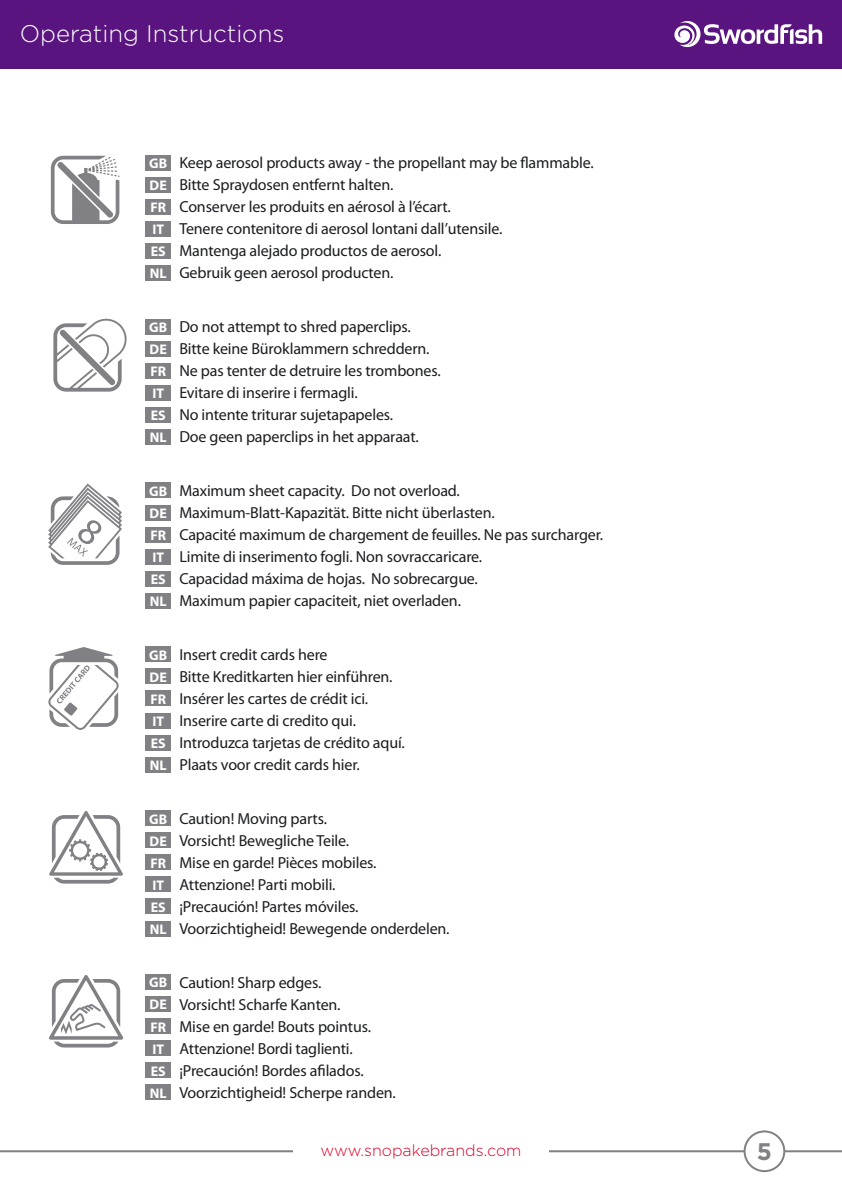
<style>
.page{position:relative;width:842px;height:1191px;background:#fff}
.page>*{position:absolute;margin:0;border:0;box-sizing:border-box;transform-origin:0 0}
.t1{font:300 24px "Gotham";color:#fff}
.t2{font:700 24px "Gotham";color:#818084}
.t3{font:16px/22px "Myriad Pro";letter-spacing:-.01em;color:#1b1c20}
.t4{font:300 16px "Gotham";color:#e00027}
.s1{font-weight:700;font-size:14px;color:#fff}
</style>
<div class="page">
<div style="left:0;top:0;width:842px;height:68px;background:#5a1480"></div>
<hr style="left:0;top:1150px;width:842px;height:2px;background:#818084">
<div style="left:293px;top:1142px;width:256px;height:28px;background:#fff"></div>
<svg style="left:674px;top:21px;width:148px;height:27px"></svg>
<div style="left:745px;top:1131px;width:39px;height:40px;background:#fff;border-radius:50%"></div>
<div style="left:744px;top:1130px;width:41px;height:42px;border:2px solid #818084;border-radius:50%"></div>
<svg style="left:48px;top:483px;width:74px;height:82px"></svg>
<div style="left:145px;top:155px;width:26px;height:15px;background:#818084"></div>
<div style="left:145px;top:177px;width:26px;height:15px;background:#818084"></div>
<div style="left:145px;top:199px;width:26px;height:15px;background:#818084"></div>
<div style="left:145px;top:221px;width:26px;height:15px;background:#818084"></div>
<div style="left:145px;top:243px;width:26px;height:15px;background:#818084"></div>
<div style="left:145px;top:265px;width:26px;height:15px;background:#818084"></div>
<div style="left:145px;top:319px;width:26px;height:15px;background:#818084"></div>
<div style="left:145px;top:341px;width:26px;height:15px;background:#818084"></div>
<div style="left:145px;top:363px;width:26px;height:15px;background:#818084"></div>
<div style="left:145px;top:385px;width:26px;height:15px;background:#818084"></div>
<div style="left:145px;top:407px;width:26px;height:15px;background:#818084"></div>
<div style="left:145px;top:429px;width:26px;height:15px;background:#818084"></div>
<div style="left:145px;top:483px;width:26px;height:15px;background:#818084"></div>
<div style="left:145px;top:505px;width:26px;height:15px;background:#818084"></div>
<div style="left:145px;top:527px;width:26px;height:15px;background:#818084"></div>
<div style="left:145px;top:549px;width:26px;height:15px;background:#818084"></div>
<div style="left:145px;top:571px;width:26px;height:15px;background:#818084"></div>
<div style="left:145px;top:593px;width:26px;height:15px;background:#818084"></div>
<div style="left:145px;top:647px;width:26px;height:15px;background:#818084"></div>
<div style="left:145px;top:669px;width:26px;height:15px;background:#818084"></div>
<div style="left:145px;top:691px;width:26px;height:15px;background:#818084"></div>
<div style="left:145px;top:713px;width:26px;height:15px;background:#818084"></div>
<div style="left:145px;top:735px;width:26px;height:15px;background:#818084"></div>
<div style="left:145px;top:757px;width:26px;height:15px;background:#818084"></div>
<div style="left:145px;top:810px;width:26px;height:16px;background:#818084"></div>
<div style="left:145px;top:832px;width:26px;height:16px;background:#818084"></div>
<div style="left:145px;top:855px;width:26px;height:15px;background:#818084"></div>
<div style="left:145px;top:877px;width:26px;height:15px;background:#818084"></div>
<div style="left:145px;top:899px;width:26px;height:15px;background:#818084"></div>
<div style="left:145px;top:921px;width:26px;height:15px;background:#818084"></div>
<div style="left:145px;top:974px;width:26px;height:15px;background:#818084"></div>
<div style="left:145px;top:996px;width:26px;height:15px;background:#818084"></div>
<div style="left:145px;top:1018px;width:26px;height:15px;background:#818084"></div>
<div style="left:145px;top:1040px;width:26px;height:15px;background:#818084"></div>
<div style="left:145px;top:1062px;width:26px;height:16px;background:#818084"></div>
<div style="left:145px;top:1084px;width:26px;height:16px;background:#818084"></div>
<svg style="left:53px;top:318px;width:74px;height:73px"></svg>
<svg style="left:51px;top:156px;width:69px;height:68px"></svg>
<svg style="left:48px;top:647px;width:71px;height:83px"></svg>
<svg style="left:49px;top:811px;width:74px;height:72px"></svg>
<svg style="left:49px;top:975px;width:74px;height:72px"></svg>
<h1 class="t1" style="left:20px;top:19px;width:266px">Operating Instructions</h1>
<p class="t3" style="left:149px;top:154px;width:446px"><span class="s1">GB</span> Keep aerosol products away - the propellant may be flammable.<br><span class="s1">DE</span> Bitte Spraydosen entfernt halten.<br><span class="s1">FR</span> Conserver les produits en aérosol à l’écart.<br><span class="s1">IT</span> Tenere contenitore di aerosol lontani dall’utensile.<br><span class="s1">ES</span> Mantenga alejado productos de aerosol.<br><span class="s1">NL</span> Gebruik geen aerosol producten.</p>
<p class="t3" style="left:149px;top:317px;width:293px"><span class="s1">GB</span> Do not attempt to shred paperclips.<br><span class="s1">DE</span> Bitte keine Büroklammern schreddern.<br><span class="s1">FR</span> Ne pas tenter de detruire les trombones.<br><span class="s1">IT</span> Evitare di inserire i fermagli.<br><span class="s1">ES</span> No intente triturar sujetapapeles.<br><span class="s1">NL</span> Doe geen paperclips in het apparaat.</p>
<p class="t3" style="left:149px;top:481px;width:455px"><span class="s1">GB</span> Maximum sheet capacity. Do not overload.<br><span class="s1">DE</span> Maximum-Blatt-Kapazität. Bitte nicht überlasten.<br><span class="s1">FR</span> Capacité maximum de chargement de feuilles. Ne pas surcharger.<br><span class="s1">IT</span> Limite di inserimento fogli. Non sovraccaricare.<br><span class="s1">ES</span> Capacidad máxima de hojas. No sobrecargue.<br><span class="s1">NL</span> Maximum papier capaciteit, niet overladen.</p>
<p class="t3" style="left:149px;top:645px;width:257px"><span class="s1">GB</span> Insert credit cards here<br><span class="s1">DE</span> Bitte Kreditkarten hier einführen.<br><span class="s1">FR</span> Insérer les cartes de crédit ici.<br><span class="s1">IT</span> Inserire carte di credito qui.<br><span class="s1">ES</span> Introduzca tarjetas de crédito aquí.<br><span class="s1">NL</span> Plaats voor credit cards hier.</p>
<p class="t3" style="left:149px;top:809px;width:302px"><span class="s1">GB</span> Caution! Moving parts.<br><span class="s1">DE</span> Vorsicht! Bewegliche Teile.<br><span class="s1">FR</span> Mise en garde! Pièces mobiles.<br><span class="s1">IT</span> Attenzione! Parti mobili.<br><span class="s1">ES</span> ¡Precaución! Partes móviles.<br><span class="s1">NL</span> Voorzichtigheid! Bewegende onderdelen.</p>
<p class="t3" style="left:149px;top:973px;width:248px"><span class="s1">GB</span> Caution! Sharp edges.<br><span class="s1">DE</span> Vorsicht! Scharfe Kanten.<br><span class="s1">FR</span> Mise en garde! Bouts pointus.<br><span class="s1">IT</span> Attenzione! Bordi taglienti.<br><span class="s1">ES</span> ¡Precaución! Bordes afilados.<br><span class="s1">NL</span> Voorzichtigheid! Scherpe randen.</p>
<p class="t4" style="left:320px;top:1140px;width:202px">www.snopakebrands.com</p>
<h1 class="t2" style="left:757px;top:1137px;width:17px">5</h1>
</div>
